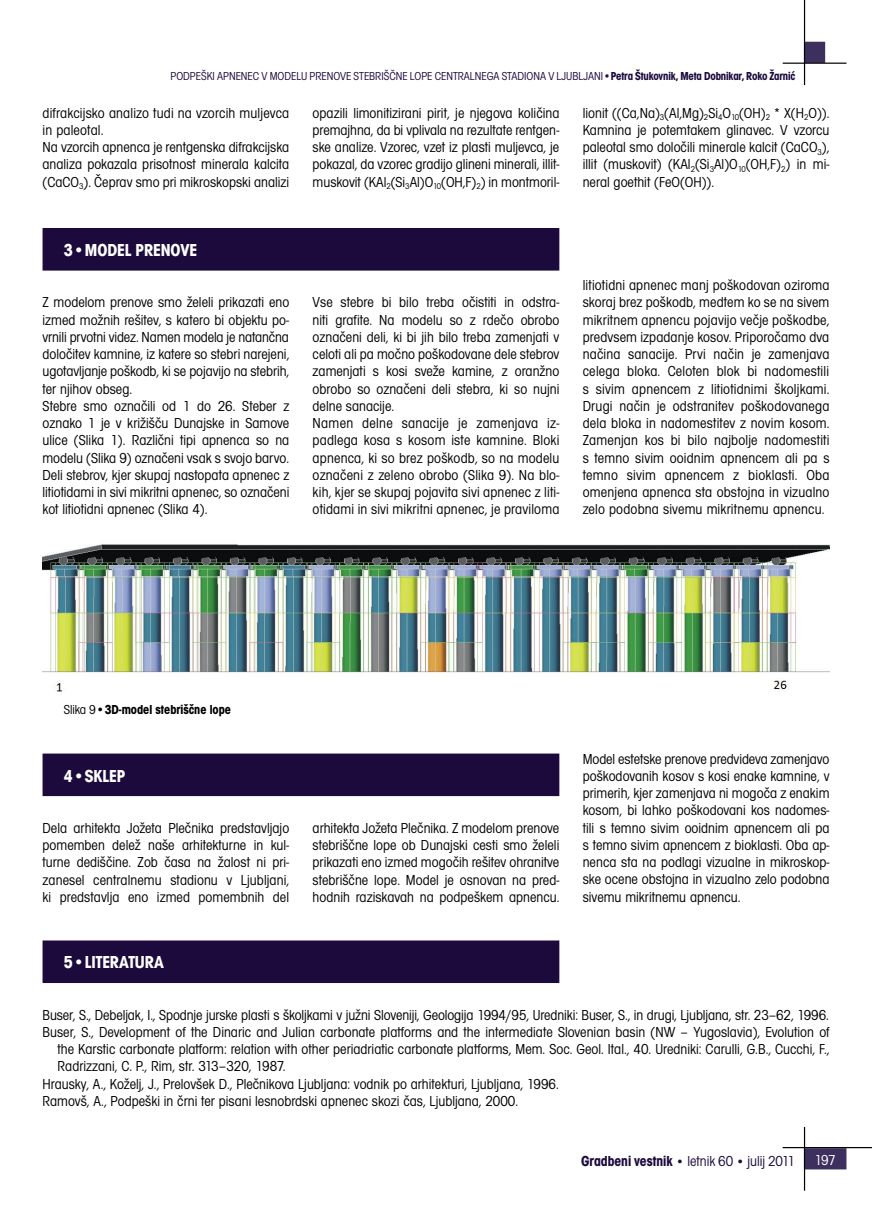
<style>
.page{position:relative;width:872px;height:1212px;background:#fff}
.page>*{position:absolute;margin:0;border:0;box-sizing:border-box;transform-origin:0 0}
._12_13{font:700 condensed 18px "Avant Gar Got Itc TEE";color:#fff}
.Osnovni_tekst{font:condensed 15px/17.2px "Avant Gar Got Itc TEE";color:#000;text-align:justify}
.t1{font:condensed 15px "Avant Gar Got Itc TEE";color:#1c0a3c}
.t2{font:condensed 15px "Avant Gar Got Itc TEE";color:#fff}
.Podpisi{font:700 condensed 13.5px "Avant Gar Got Itc TEE";color:#000}
._24_25{font:condensed 12px "Avant Gar Got Itc TEE";color:#1c0a3c}
.s1{font-weight:700}
.s2{font-weight:400}
.s3{font-weight:700;font-size:13.5px}
</style>
<div class="page">
<div style="left:804px;top:1149px;width:41px;height:20px;background:#3d305e"></div>
<div style="left:804px;top:1148px;width:42px;height:21px;border:2px solid #3d305e"></div>
<hr style="left:782px;top:1147px;width:90px;height:1px;background:#000">
<hr style="left:804px;top:1127px;width:1px;height:64px;background:#000">
<div style="left:804px;top:42px;width:20px;height:20px;background:#3d305e"></div>
<div style="left:804px;top:42px;width:21px;height:21px;border:2px solid #3d305e"></div>
<hr style="left:782px;top:63px;width:64px;height:1px;background:#000">
<hr style="left:804px;top:0;width:1px;height:85px;background:#000">
<div style="left:43px;top:229px;width:515px;height:41px;background:#1c0a3c"></div>
<div style="left:43px;top:228px;width:516px;height:43px;border:2px solid #1c0a3c"></div>
<img style="left:43px;top:544px;width:786px;height:148px">
<div style="left:43px;top:754px;width:515px;height:41px;background:#1c0a3c"></div>
<div style="left:43px;top:753px;width:516px;height:43px;border:2px solid #1c0a3c"></div>
<div style="left:43px;top:941px;width:515px;height:41px;background:#1c0a3c"></div>
<div style="left:43px;top:940px;width:516px;height:43px;border:2px solid #1c0a3c"></div>
<p class="_24_25" style="left:170px;top:70px;width:626px">PODPEŠKI APNENEC V MODELU PRENOVE STEBRIŠČNE LOPE CENTRALNEGA STADIONA V LJUBLJANI•<span class="s1">Petra Štukovnik, Meta Dobnikar, Roko Žarnić</span></p>
<p class="Osnovni_tekst" style="left:43px;top:104px;width:248px">difrakcijsko analizo tudi na vzorcih muljevca in paleotal.</p>
<p class="Osnovni_tekst" style="left:43px;top:139px;width:248px">Na vzorcih apnenca je rentgenska difrakcijska analiza pokazala prisotnost minerala kalcita (CaCO<sub>3</sub>). Čeprav smo pri mikroskopski analizi</p>
<p class="Osnovni_tekst" style="left:313px;top:104px;width:248px">opazili limonitizirani pirit, je njegova količina premajhna, da bi vplivala na rezultate rentgen&shy;ske analize. Vzorec, vzet iz plasti muljevca, je pokazal, da vzorec gradijo glineni minerali, illit&shy;muskovit (KAl<sub>2</sub>(Si<sub>3</sub>Al)O<sub>10</sub>(OH,F)<sub>2</sub>) in montmoril-</p>
<p class="Osnovni_tekst" style="left:583px;top:104px;width:248px">lionit ((Ca,Na)<sub>3</sub>(Al,Mg)<sub>2</sub>Si<sub>4</sub>O<sub>10</sub>(OH)<sub>2</sub> * X(H<sub>2</sub>O)).<br>Kamnina je potemtakem glinavec. V vzorcu paleotal smo določili minerale kalcit (CaCO<sub>3</sub>), illit (muskovit) (KAl<sub>2</sub>(Si<sub>3</sub>Al)O<sub>10</sub>(OH,F)<sub>2</sub>) in mi&shy;neral goethit (FeO(OH)).</p>
<p class="_12_13" style="left:64px;top:239px;width:135px">3•MODEL PRENOVE</p>
<p class="Osnovni_tekst" style="left:43px;top:294px;width:248px">Z modelom prenove smo želeli prikazati eno izmed možnih rešitev, s katero bi objektu po&shy;vrnili prvotni videz. Namen modela je natančna določitev kamnine, iz katere so stebri narejeni, ugotavljanje poškodb, ki se pojavijo na stebrih, ter njihov obseg.</p>
<p class="Osnovni_tekst" style="left:43px;top:397px;width:248px">Stebre smo označili od 1 do 26. Steber z oznako 1 je v križišču Dunajske in Samove ulice (Slika 1). Različni tipi apnenca so na modelu (Slika 9) označeni vsak s svojo barvo.<br>Deli stebrov, kjer skupaj nastopata apnenec z litiotidami in sivi mikritni apnenec, so označeni kot litiotidni apnenec (Slika 4).</p>
<p class="Osnovni_tekst" style="left:313px;top:294px;width:248px">Vse stebre bi bilo treba očistiti in odstra&shy;niti grafite. Na modelu so z rdečo obrobo označeni deli, ki bi jih bilo treba zamenjati v celoti ali pa močno poškodovane dele stebrov zamenjati s kosi sveže kamine, z oranžno obrobo so označeni deli stebra, ki so nujni delne sanacije.</p>
<p class="Osnovni_tekst" style="left:313px;top:415px;width:248px">Namen delne sanacije je zamenjava iz&shy;padlega kosa s kosom iste kamnine. Bloki apnenca, ki so brez poškodb, so na modelu označeni z zeleno obrobo (Slika 9). Na blo&shy;kih, kjer se skupaj pojavita sivi apnenec z liti&shy;otidami in sivi mikritni apnenec, je praviloma</p>
<p class="Osnovni_tekst" style="left:583px;top:277px;width:248px">litiotidni apnenec manj poškodovan oziroma skoraj brez poškodb, medtem ko se na sivem mikritnem apnencu pojavijo večje poškodbe, predvsem izpadanje kosov. Priporočamo dva načina sanacije. Prvi način je zamenjava celega bloka. Celoten blok bi nadomestili s sivim apnencem z litiotidnimi školjkami.<br>Drugi način je odstranitev poškodovanega dela bloka in nadomestitev z novim kosom.<br>Zamenjan kos bi bilo najbolje nadomestiti s temno sivim ooidnim apnencem ali pa s temno sivim apnencem z bioklasti. Oba omenjena apnenca sta obstojna in vizualno zelo podobna sivemu mikritnemu apnencu.</p>
<p class="Podpisi" style="left:64px;top:702px;width:169px"><span class="s2">Slika 9•</span>3D-model stebriščne lope</p>
<p class="_12_13" style="left:64px;top:765px;width:63px">4•SKLEP</p>
<p class="Osnovni_tekst" style="left:43px;top:819px;width:248px">Dela arhitekta Jožeta Plečnika predstavljajo pomemben delež naše arhitekturne in kul&shy;turne dediščine. Zob časa na žalost ni pri&shy;zanesel centralnemu stadionu v Ljubljani, ki predstavlja eno izmed pomembnih del</p>
<p class="Osnovni_tekst" style="left:313px;top:819px;width:248px">arhitekta Jožeta Plečnika. Z modelom prenove stebriščne lope ob Dunajski cesti smo želeli prikazati eno izmed mogočih rešitev ohranitve stebriščne lope. Model je osnovan na pred&shy;hodnih raziskavah na podpeškem apnencu.</p>
<p class="_12_13" style="left:64px;top:952px;width:101px">5•LITERATURA</p>
<p class="Osnovni_tekst" style="left:583px;top:750px;width:248px">Model estetske prenove predvideva zamenjavo poškodovanih kosov s kosi enake kamnine, v primerih, kjer zamenjava ni mogoča z enakim kosom, bi lahko poškodovani kos nadomes&shy;tili s temno sivim ooidnim apnencem ali pa s temno sivim apnencem z bioklasti. Oba ap&shy;nenca sta na podlagi vizualne in mikroskop&shy;ske ocene obstojna in vizualno zelo podobna sivemu mikritnemu apnencu.</p>
<p class="Osnovni_tekst" style="left:43px;top:1006px;width:787px">Buser, S., Debeljak, I., Spodnje jurske plasti s školjkami v južni Sloveniji, Geologija 1994/95, Uredniki: Buser, S., in drugi, Ljubljana, str. 23–62, 1996.</p>
<p class="Osnovni_tekst" style="left:58px;top:1023px;width:773px;text-indent:-15px">Buser, S., Development of the Dinaric and Julian carbonate platforms and the intermediate Slovenian basin (NW – Yugoslavia), Evolution of the Karstic carbonate platform: relation with other periadriatic carbonate platforms, Mem. Soc. Geol. Ital., 40. Uredniki: Carulli, G.B., Cucchi, F., Radrizzani, C. P., Rim, str. 313–320, 1987.</p>
<p class="Osnovni_tekst" style="left:43px;top:1075px;width:518px">Hrausky, A., Koželj, J., Prelovšek D., Plečnikova Ljubljana: vodnik po arhitekturi, Ljubljana, 1996.</p>
<p class="Osnovni_tekst" style="left:43px;top:1092px;width:477px">Ramovš, A., Podpeški in črni ter pisani lesnobrdski apnenec skozi čas, Ljubljana, 2000.</p>
<p class="t1" style="left:581px;top:1152px;width:215px"><span class="s1">Gradbeni vestnik</span> <span class="s3">•</span> letnik 60 <span class="s3">•</span> julij 2011</p>
<p class="t2" style="left:814px;top:1152px;width:23px">197</p>
</div>
